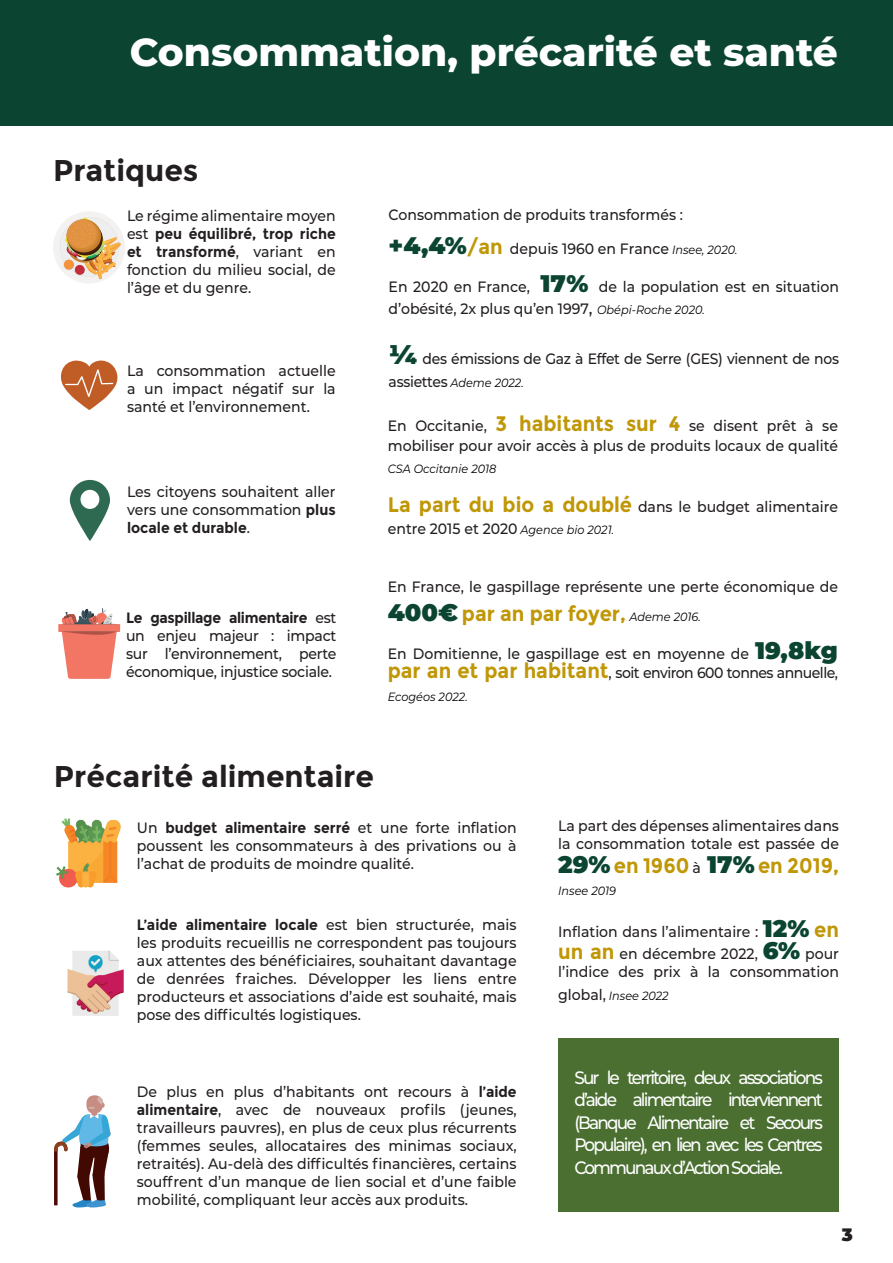
<style>
.page{position:relative;width:893px;height:1263px;background:#fff}
.page>*{position:absolute;margin:0;border:0;box-sizing:border-box;transform-origin:0 0}
.t1{font:800 39px "Montserrat";color:#fff}
.t2{font:700 30px "Montserrat";color:#231f20}
.t3{font:700 21px "Montserrat";color:#c09706;scale:.94 1}
.t4{font:500 18px/22.5px "Montserrat";letter-spacing:-.11em;color:#fff;text-align:justify;scale:.94 1}
.t5{font:900 18px "Montserrat";color:#231f20}
.t6{font:500 15px/18px "Montserrat";color:#231f20;text-align:justify;scale:.94 1}
.t7{font:500 15px "Montserrat";letter-spacing:-.02em;color:#231f20;scale:.93 1}
.t8{font:italic 12px "Montserrat";color:#000001;scale:.94 1}
.s1{font-weight:700}
.s2{font-weight:900;font-size:24px;color:#0b4532}
.s3{font-weight:700;font-size:21px;color:#c09706}
.s4{font-weight:400;font-style:italic;font-size:12px;color:#000001}
.s5{font-size:16.5px}
.s6{font-weight:900;font-size:27px;color:#0b4532}
.s7{font-weight:500;font-style:normal;font-size:15px;color:#231f20}
.s8{font-weight:500;font-size:15px;color:#231f20}
</style>
<div class="page">
<div style="left:558px;top:1038px;width:281px;height:174px;background:#4a6f31"></div>
<div style="left:0;top:0;width:893px;height:125px;background:#0b4532"></div>
<div style="left:53px;top:211px;width:72px;height:73px;background:#f3f2f0;border-radius:50%"></div>
<svg style="left:60px;top:217px;width:61px;height:62px"></svg>
<svg style="left:60px;top:360px;width:58px;height:50px"></svg>
<svg style="left:70px;top:480px;width:40px;height:61px;fill:#2e6952"></svg>
<div style="left:80px;top:490px;width:19px;height:19px;background:#fff;border-radius:50%"></div>
<svg style="left:58px;top:607px;width:62px;height:72px"></svg>
<img style="left:56px;top:818px;width:65px;height:70px">
<img style="left:67px;top:950px;width:57px;height:66px">
<svg style="left:54px;top:1095px;width:57px;height:113px"></svg>
<h1 class="t1" style="left:130px;top:23px;width:710px">Consommation, précarité et santé</h1>
<h2 class="t2" style="left:53px;top:152px;width:147px">Pratiques</h2>
<p class="t6" style="left:127px;top:206px;width:224px">Le régime alimentaire moyen est <span class="s1">peu équilibré, trop riche et transformé</span>, variant en fonction du milieu social, de l’âge et du genre.</p>
<p class="t6" style="left:389px;top:206px;width:315px">Consommation de produits transformés :</p>
<p class="t6" style="left:389px;top:239px;width:373px"><span class="s2">+4,4%</span><span class="s3">/an</span> depuis 1960 en France <span class="s4">Insee, 2020.</span></p>
<p class="t6" style="left:389px;top:275px;width:481px;line-height:22.5px">En 2020 en France, <span class="s2">17%</span> de la population est en situation d’obésité, 2x plus qu’en 1997<span class="s5">,</span> <span class="s4">Obépi-Roche 2020.</span></p>
<p class="t7" style="left:389px;top:348px;width:486px"><span class="s6">¼</span> des émissions de Gaz à Effet de Serre (GES) viennent de nos</p>
<p class="t8" style="left:389px;top:374px;width:145px"><span class="s7">assiettes</span> Ademe 2022.</p>
<p class="t6" style="left:127px;top:361px;width:223px">La consommation actuelle a un impact négatif sur la santé et l’environnement.</p>
<p class="t6" style="left:127px;top:482px;width:223px">Les citoyens souhaitent aller vers une consommation <span class="s1">plus locale et durable</span>.</p>
<p class="t6" style="left:126px;top:608px;width:225px"><span class="s1">Le gaspillage alimentaire</span> est un enjeu majeur : impact sur l’environnement, perte économique, injustice sociale.</p>
<p class="t6" style="left:388px;top:416px;width:480px;line-height:19.5px">En Occitanie, <span class="s3">3 habitants sur 4</span> se disent prêt à se mobiliser pour avoir accès à plus de produits locaux de qualité</p>
<p class="t8" style="left:388px;top:461px;width:117px">CSA Occitanie 2018</p>
<p class="t6" style="left:388px;top:495px;width:480px;line-height:22.5px"><span class="s3">La part du bio a doublé</span> dans le budget alimentaire entre 2015 et 2020 <span class="s4">Agence bio 2021.</span></p>
<p class="t6" style="left:388px;top:577px;width:480px">En France, le gaspillage représente une perte économique de</p>
<h3 class="t3" style="left:388px;top:601px;width:335px"><span class="s2">400€</span> par an par foyer, <span class="s4">Ademe 2016.</span></h3>
<p class="t6" style="left:388px;top:643px;width:480px;line-height:19.5px">En Domitienne, le gaspillage est en moyenne de <span class="s2">19,8kg </span><span class="s3">par an et par habitant</span>, soit environ 600 tonnes annuelle,</p>
<p class="t8" style="left:388px;top:688px;width:87px">Ecogéos 2022.</p>
<h2 class="t2" style="left:54px;top:758px;width:322px">Précarité alimentaire</h2>
<p class="t6" style="left:137px;top:818px;width:405px">Un <span class="s1">budget alimentaire serré</span> et une forte inflation poussent les consommateurs à des privations ou à l’achat de produits de moindre qualité.</p>
<p class="t6" style="left:137px;top:915px;width:405px"><span class="s1">L’aide alimentaire locale</span> est bien structurée, mais les produits recueillis ne correspondent pas toujours aux attentes des bénéficiaires, souhaitant davantage de denrées fraiches. Développer les liens entre producteurs et associations d’aide est souhaité, mais pose des difficultés logistiques.</p>
<p class="t6" style="left:137px;top:1082px;width:405px">De plus en plus d’habitants ont recours à <span class="s1">l’aide alimentaire</span>, avec de nouveaux profils (jeunes, travailleurs pauvres), en plus de ceux plus récurrents (femmes seules, allocataires des minimas sociaux, retraités). Au-delà des difficultés financières, certains souffrent d’un manque de lien social et d’une faible mobilité, compliquant leur accès aux produits.</p>
<p class="t6" style="left:558px;top:816px;width:300px">La part des dépenses alimentaires dans la consommation totale est passée de</p>
<h3 class="t3" style="left:558px;top:853px;width:300px"><span class="s2">29%</span>en 1960 <span class="s8">à</span> <span class="s2">17%</span>en 2019,</h3>
<p class="t8" style="left:558px;top:883px;width:63px">Insee 2019</p>
<p class="t6" style="left:558px;top:919px;width:300px;line-height:22.5px">Inflation dans l’alimentaire : <span class="s2">12%</span> <span class="s3">en un an</span> en décembre 2022, <span class="s2">6%</span> pour</p>
<p class="t6" style="left:558px;top:962px;width:300px">l’indice des prix à la consommation</p>
<p class="t8" style="left:558px;top:987px;width:119px"><span class="s7">global,</span> Insee 2022</p>
<p class="t4" style="left:574px;top:1065px;width:266px">Sur le territoire, deux associations d’aide alimentaire interviennent (Banque Alimentaire et Secours Populaire), en lien avec les Centres Communaux d’Action Sociale.</p>
<p class="t5" style="left:842px;top:1221px;width:13px">3</p>
</div>
